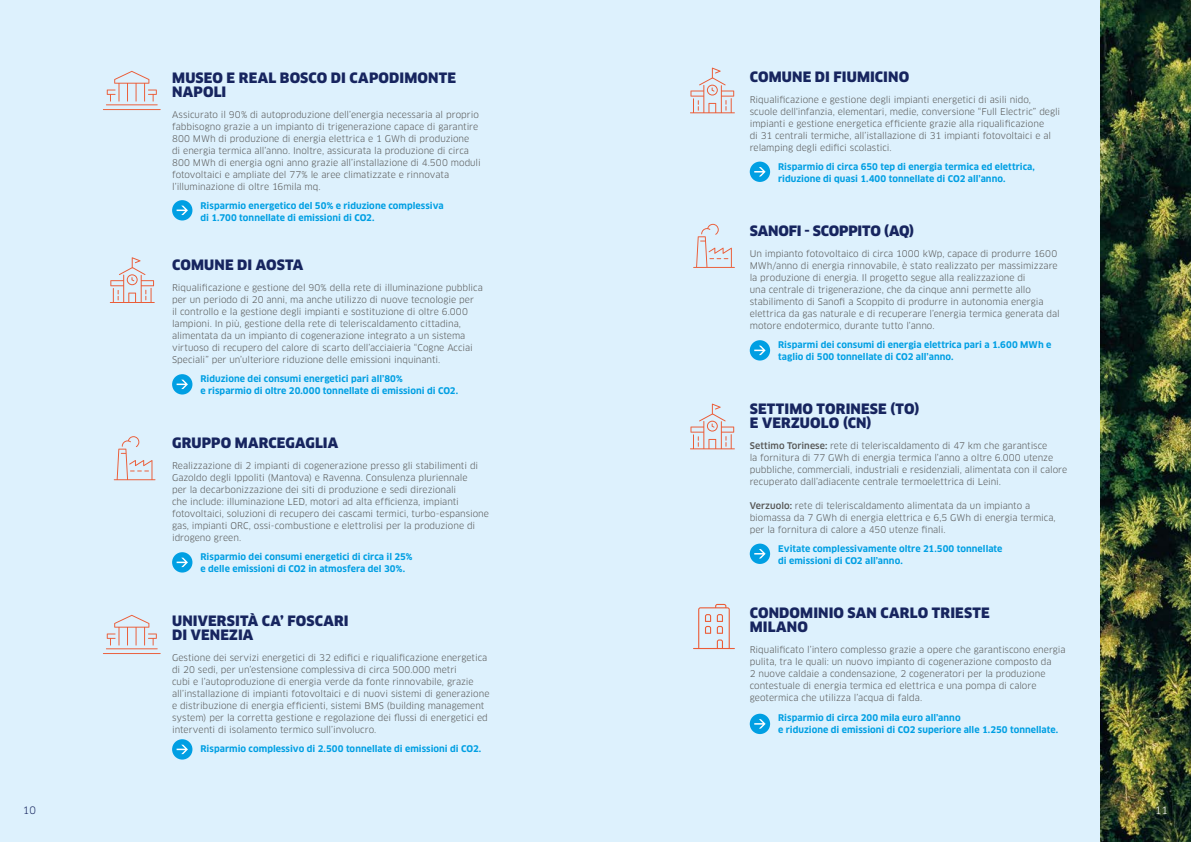
<style>
.page{position:relative;width:1191px;height:842px;background:#fff}
.page>*{position:absolute;margin:0;border:0;box-sizing:border-box;transform-origin:0 0}
.t1{font:900 14px/14px "Clan Pro";letter-spacing:.01em;color:#17255f}
.t2{font:900 14px "Clan Pro";letter-spacing:-.015em;color:#17255f}
.t3{font:10px "Clan Pro";color:#17255f}
.t4{font:10px "Clan Pro";color:#fff}
.t5{font:9px/12px "Clan Pro";letter-spacing:-.005em;color:#575756}
.t6{font:700 9px/12px "Clan Pro";letter-spacing:.005em;color:#009fe3}
.s1{font-weight:500}
</style>
<div class="page">
<div style="left:0;top:0;width:1183px;height:842px;background:#ddf1fd"></div>
<img style="left:1100px;top:0;width:91px;height:842px">
<svg style="left:114px;top:436px;width:41px;height:44px"></svg>
<svg style="left:110px;top:257px;width:45px;height:46px"></svg>
<hr style="left:103px;top:109px;width:58px;height:1px;background:#eb5c37">
<hr style="left:106px;top:104px;width:52px;height:1px;background:#eb5c37">
<svg style="left:107px;top:71px;width:50px;height:30px"></svg>
<svg style="left:690px;top:68px;width:45px;height:45px"></svg>
<svg style="left:693px;top:224px;width:42px;height:44px"></svg>
<div style="left:172px;top:200px;width:20px;height:20px;background:#009fe3;border-radius:50%"></div>
<svg style="left:177px;top:206px;width:11px;height:9px"></svg>
<div style="left:172px;top:739px;width:20px;height:20px;background:#009fe3;border-radius:50%"></div>
<svg style="left:177px;top:745px;width:11px;height:9px"></svg>
<div style="left:172px;top:374px;width:20px;height:20px;background:#009fe3;border-radius:50%"></div>
<svg style="left:177px;top:380px;width:11px;height:9px"></svg>
<div style="left:749px;top:162px;width:21px;height:20px;background:#009fe3;border-radius:50%"></div>
<svg style="left:754px;top:167px;width:11px;height:9px"></svg>
<div style="left:749px;top:340px;width:21px;height:21px;background:#009fe3;border-radius:50%"></div>
<svg style="left:754px;top:346px;width:11px;height:9px"></svg>
<div style="left:749px;top:544px;width:21px;height:20px;background:#009fe3;border-radius:50%"></div>
<svg style="left:754px;top:549px;width:11px;height:9px"></svg>
<div style="left:749px;top:714px;width:21px;height:20px;background:#009fe3;border-radius:50%"></div>
<svg style="left:754px;top:719px;width:11px;height:10px"></svg>
<hr style="left:103px;top:653px;width:58px;height:1px;background:#eb5c37">
<hr style="left:106px;top:648px;width:52px;height:1px;background:#eb5c37">
<svg style="left:107px;top:615px;width:50px;height:30px"></svg>
<div style="left:172px;top:552px;width:20px;height:20px;background:#009fe3;border-radius:50%"></div>
<svg style="left:177px;top:558px;width:11px;height:9px"></svg>
<svg style="left:690px;top:404px;width:45px;height:45px"></svg>
<svg style="left:693px;top:604px;width:42px;height:45px"></svg>
<h1 class="t1" style="left:172px;top:71px;width:285px">MUSEO E REAL BOSCO DI CAPODIMONTE<br>NAPOLI</h1>
<p class="t5" style="left:172px;top:108px;width:310px">Assicurato il 90% di autoproduzione dell’energia necessaria al proprio fabbisogno grazie a un impianto di trigenerazione capace di garantire 800 MWh di produzione di energia elettrica e 1 GWh di produzione<br>di energia termica all’anno. Inoltre, assicurata la produzione di circa 800 MWh di energia ogni anno grazie all’installazione di 4.500 moduli fotovoltaici e ampliate del 77% le aree climatizzate e rinnovata l’illuminazione di oltre 16mila mq.</p>
<p class="t6" style="left:200px;top:199px;width:245px">Risparmio energetico del 50% e riduzione complessiva di 1.700 tonnellate di emissioni di CO2.</p>
<h1 class="t1" style="left:172px;top:258px;width:133px">COMUNE DI AOSTA</h1>
<p class="t5" style="left:172px;top:281px;width:312px">Riqualificazione e gestione del 90% della rete di illuminazione pubblica per un periodo di 20 anni, ma anche utilizzo di nuove tecnologie per<br>il controllo e la gestione degli impianti e sostituzione di oltre 6.000 lampioni. In più, gestione della rete di teleriscaldamento cittadina, alimentata da un impianto di cogenerazione integrato a un sistema virtuoso di recupero del calore di scarto dell’acciaieria “Cogne Acciai Speciali” per un’ulteriore riduzione delle emissioni inquinanti.</p>
<p class="t6" style="left:200px;top:372px;width:259px">Riduzione dei consumi energetici pari all’80%<br>e risparmio di oltre 20.000 tonnellate di emissioni di CO2.</p>
<h1 class="t1" style="left:172px;top:436px;width:168px">GRUPPO MARCEGAGLIA</h1>
<p class="t5" style="left:172px;top:459px;width:318px">Realizzazione di 2 impianti di cogenerazione presso gli stabilimenti di Gazoldo degli Ippoliti (Mantova) e Ravenna. Consulenza pluriennale<br>per la decarbonizzazione dei siti di produzione e sedi direzionali<br>che include: illuminazione LED, motori ad alta efficienza, impianti fotovoltaici, soluzioni di recupero dei cascami termici, turbo-espansione gas, impianti ORC, ossi-combustione e elettrolisi per la produzione di idrogeno green.</p>
<p class="t6" style="left:200px;top:550px;width:214px">Risparmio dei consumi energetici di circa il 25% e delle emissioni di CO2 in atmosfera del 30%.</p>
<h1 class="t1" style="left:172px;top:614px;width:178px">UNIVERSITÀ CA’ FOSCARI<br>DI VENEZIA</h1>
<p class="t5" style="left:172px;top:651px;width:319px">Gestione dei servizi energetici di 32 edifici e riqualificazione energetica di 20 sedi, per un’estensione complessiva di circa 500.000 metri<br>cubi e l’autoproduzione di energia verde da fonte rinnovabile, grazie all’installazione di impianti fotovoltaici e di nuovi sistemi di generazione e distribuzione di energia efficienti, sistemi BMS (building management system) per la corretta gestione e regolazione dei flussi di energetici ed interventi di isolamento termico sull’involucro.</p>
<p class="t6" style="left:200px;top:742px;width:282px">Risparmio complessivo di 2.500 tonnellate di emissioni di CO2.</p>
<h1 class="t1" style="left:750px;top:70px;width:161px">COMUNE DI FIUMICINO</h1>
<p class="t5" style="left:749px;top:94px;width:312px">Riqualificazione e gestione degli impianti energetici di asili nido, scuole dell'infanzia, elementari, medie, conversione “Full Electric” degli impianti e gestione energetica efficiente grazie alla riqualificazione<br>di 31 centrali termiche, all’istallazione di 31 impianti fotovoltaici e al relamping degli edifici scolastici.</p>
<p class="t6" style="left:778px;top:161px;width:258px">Risparmio di circa 650 tep di energia termica ed elettrica, riduzione di quasi 1.400 tonnellate di CO2 all’anno.</p>
<h1 class="t2" style="left:750px;top:222px;width:166px">SANOFI - SCOPPITO (AQ)</h1>
<p class="t5" style="left:749px;top:248px;width:311px">Un impianto fotovoltaico di circa 1000 kWp, capace di produrre 1600<br>MWh/anno di energia rinnovabile, è stato realizzato per massimizzare la produzione di energia. Il progetto segue alla realizzazione di<br>una centrale di trigenerazione, che da cinque anni permette allo stabilimento di Sanofi a Scoppito di produrre in autonomia energia elettrica da gas naturale e di recuperare l’energia termica generata dal motore endotermico, durante tutto l’anno.</p>
<p class="t6" style="left:778px;top:339px;width:275px">Risparmi dei consumi di energia elettrica pari a 1.600 MWh e taglio di 500 tonnellate di CO2 all’anno.</p>
<h1 class="t1" style="left:750px;top:402px;width:171px">SETTIMO TORINESE (TO)<br>E VERZUOLO (CN)</h1>
<p class="t5" style="left:749px;top:440px;width:319px"><span class="s1">Settimo Torinese:</span> rete di teleriscaldamento di 47 km che garantisce<br>la fornitura di 77 GWh di energia termica l’anno a oltre 6.000 utenze pubbliche, commerciali, industriali e residenziali, alimentata con il calore recuperato dall’adiacente centrale termoelettrica di Leini.</p>
<p class="t5" style="left:749px;top:500px;width:307px"><span class="s1">Verzuolo:</span> rete di teleriscaldamento alimentata da un impianto a biomassa da 7 GWh di energia elettrica e 6,5 GWh di energia termica, per la fornitura di calore a 450 utenze finali.</p>
<p class="t6" style="left:778px;top:543px;width:226px">Evitate complessivamente oltre 21.500 tonnellate di emissioni di CO2 all’anno.</p>
<h1 class="t1" style="left:750px;top:606px;width:241px">CONDOMINIO SAN CARLO TRIESTE<br>MILANO</h1>
<p class="t5" style="left:749px;top:644px;width:317px">Riqualificato l’intero complesso grazie a opere che garantiscono energia pulita, tra le quali: un nuovo impianto di cogenerazione composto da<br>2 nuove caldaie a condensazione, 2 cogeneratori per la produzione contestuale di energia termica ed elettrica e una pompa di calore geotermica che utilizza l’acqua di falda.</p>
<p class="t6" style="left:778px;top:712px;width:282px">Risparmio di circa 200 mila euro all’anno<br>e riduzione di emissioni di CO2 superiore alle 1.250 tonnellate.</p>
<p class="t3" style="left:23px;top:804px;width:15px">10</p>
<p class="t4" style="left:1155px;top:804px;width:15px">11</p>
</div>
